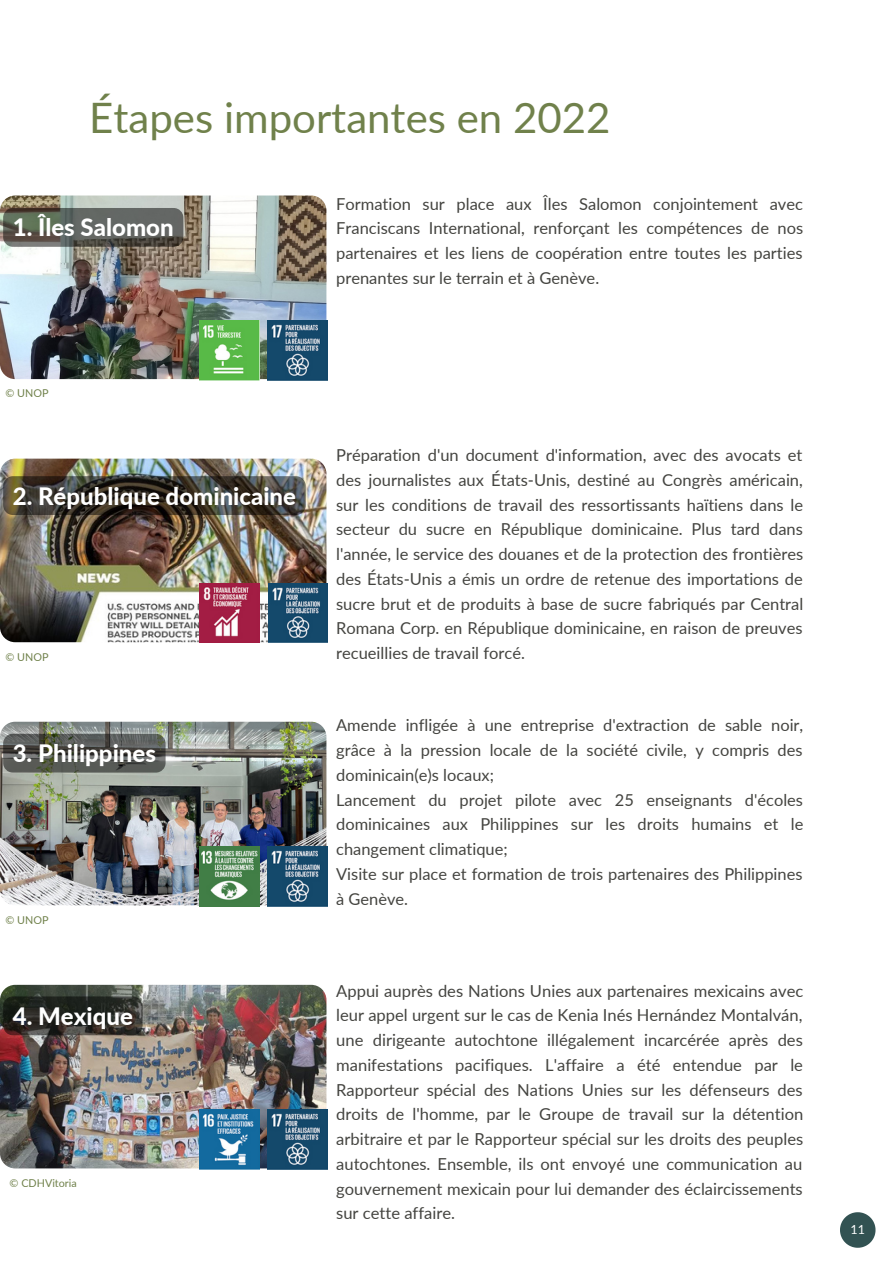
<style>
.page{position:relative;width:893px;height:1264px;background:#fff}
.page>*{position:absolute;margin:0;border:0;box-sizing:border-box;transform-origin:0 0}
.t1{font:42px "Lato";color:#70814b}
.t2{font:800 24px "Lato";color:#fff}
.t3{font:16.5px/24.8px "Lato";color:#444440;text-align:justify}
.t4{font:16.35px/24.8px "Lato";color:#444440;text-align:justify}
.t5{font:12.6px "Lato";color:#fff}
.t6{font:10.8px "Lato";color:#70814b}
</style>
<div class="page">
<svg style="left:840px;top:1212px;width:35px;height:35px"></svg>
<img style="left:0;top:195px;width:326px;height:184px;border-radius:15px">
<img style="left:0;top:458px;width:326px;height:184px;border-radius:15px">
<img style="left:0;top:721px;width:326px;height:184px;border-radius:15px">
<div style="left:3px;top:733px;width:162px;height:39px;background:#000;border-radius:10px;opacity:.5"></div>
<img style="left:0;top:984px;width:326px;height:184px;border-radius:15px">
<img style="left:200px;top:321px;width:59px;height:59px">
<img style="left:267px;top:321px;width:60px;height:59px">
<img style="left:268px;top:583px;width:60px;height:59px">
<img style="left:200px;top:583px;width:59px;height:59px">
<img style="left:200px;top:846px;width:59px;height:60px">
<img style="left:267px;top:846px;width:60px;height:60px">
<img style="left:267px;top:1109px;width:60px;height:60px">
<img style="left:200px;top:1109px;width:59px;height:60px">
<div style="left:3px;top:996px;width:139px;height:39px;background:#000;border-radius:10px;opacity:.5"></div>
<div style="left:3px;top:476px;width:303px;height:39px;background:#000;border-radius:10px;opacity:.5"></div>
<div style="left:3px;top:208px;width:180px;height:39px;background:#000;border-radius:10px;opacity:.5"></div>
<p class="t1" style="left:89px;top:92px;width:522px">Étapes importantes en 2022</p>
<p class="t2" style="left:13px;top:213px;width:162px">1. Îles Salomon</p>
<p class="t3" style="left:336px;top:191px;width:468px">Formation sur place aux Îles Salomon conjointement avec Franciscans International, renforçant les compétences de nos partenaires et les liens de coopération entre toutes les parties prenantes sur le terrain et à Genève.</p>
<p class="t6" style="left:6px;top:387px;width:45px">© UNOP</p>
<p class="t2" style="left:13px;top:481px;width:285px">2. République dominicaine</p>
<p class="t6" style="left:6px;top:650px;width:45px">© UNOP</p>
<p class="t2" style="left:13px;top:738px;width:145px">3. Philippines</p>
<p class="t6" style="left:6px;top:913px;width:45px">© UNOP</p>
<p class="t2" style="left:13px;top:1001px;width:122px">4. Mexique</p>
<p class="t6" style="left:10px;top:1176px;width:69px">© CDHVitoria</p>
<p class="t3" style="left:336px;top:442px;width:468px">Préparation d'un document d'information, avec des avocats et des journalistes aux États-Unis, destiné au Congrès américain, sur les conditions de travail des ressortissants haïtiens dans le secteur du sucre en République dominicaine. Plus tard dans l'année, le service des douanes et de la protection des frontières des États-Unis a émis un ordre de retenue des importations de sucre brut et de produits à base de sucre fabriqués par Central Romana Corp. en République dominicaine, en raison de preuves recueillies de travail forcé.</p>
<p class="t4" style="left:336px;top:712px;width:468px">Amende infligée à une entreprise d'extraction de sable noir, grâce à la pression locale de la société civile, y compris des dominicain(e)s locaux;</p>
<p class="t4" style="left:336px;top:787px;width:468px">Lancement du projet pilote avec 25 enseignants d'écoles dominicaines aux Philippines sur les droits humains et le changement climatique;</p>
<p class="t4" style="left:336px;top:861px;width:468px">Visite sur place et formation de trois partenaires des Philippines à Genève.</p>
<p class="t3" style="left:336px;top:977px;width:468px">Appui auprès des Nations Unies aux partenaires mexicains avec leur appel urgent sur le cas de Kenia Inés Hernández Montalván, une dirigeante autochtone illégalement incarcérée après des manifestations pacifiques. L'affaire a été entendue par le Rapporteur spécial des Nations Unies sur les défenseurs des droits de l'homme, par le Groupe de travail sur la détention arbitraire et par le Rapporteur spécial sur les droits des peuples autochtones. Ensemble, ils ont envoyé une communication au gouvernement mexicain pour lui demander des éclaircissements sur cette affaire.</p>
<p class="t5" style="left:850px;top:1221px;width:16px">11</p>
</div>
